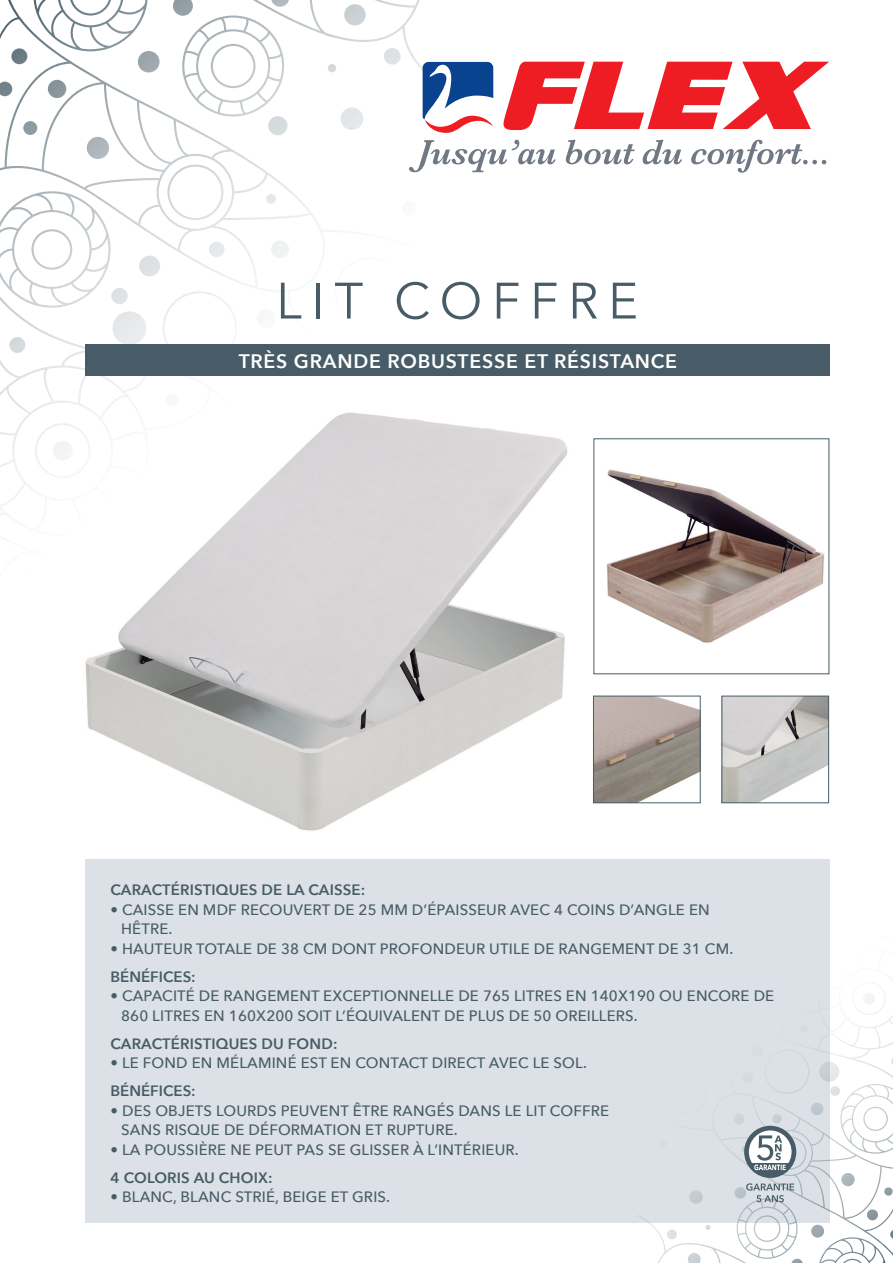
<style>
.page{position:relative;width:893px;height:1263px;background:#fff}
.page>*{position:absolute;margin:0;border:0;box-sizing:border-box;transform-origin:0 0}
.t1{font:50.55px "Avenir Next";letter-spacing:.19em;color:#475c66}
.t2{font:600 19.5px "Avenir Next";letter-spacing:.04em;color:#fff}
.t3{font:500 15px/19.5px "Avenir Next";letter-spacing:.01em;color:#475c66}
.t4{font:600 15px "Avenir Next";letter-spacing:.01em;color:#475c66}
</style>
<div class="page">
<img style="left:85px;top:424px;width:518px;height:407px">
<svg style="left:0;top:0;width:449px;height:602px"></svg>
<svg style="left:379px;top:395px;width:70px;height:76px"></svg>
<svg style="left:277px;top:572px;width:14px;height:15px"></svg>
<svg style="left:349px;top:483px;width:16px;height:16px"></svg>
<svg style="left:374px;top:503px;width:13px;height:12px"></svg>
<div style="left:312px;top:530px;width:137px;height:72px;background:#d9d6d7"></div>
<svg style="left:638px;top:908px;width:255px;height:355px"></svg>
<svg style="left:503px;top:61px;width:326px;height:70px"></svg>
<svg style="left:423px;top:62px;width:70px;height:71px"></svg>
<svg style="left:409px;top:140px;width:417px;height:33px"></svg>
<div style="left:85px;top:859px;width:744px;height:363px;background:#dbe1e6"></div>
<div style="left:85px;top:344px;width:744px;height:32px;background:#475c66"></div>
<svg style="left:746px;top:1128px;width:48px;height:47px"></svg>
<svg style="left:746px;top:1162px;width:43px;height:11px"></svg>
<div style="left:744px;top:1126px;width:52px;height:52px;border:5px solid #475c66;border-radius:50%"></div>
<svg style="left:754px;top:1135px;width:52px;height:35px"></svg>
<svg style="left:737px;top:1183px;width:66px;height:80px"></svg>
<img style="left:600px;top:464px;width:225px;height:182px">
<img style="left:724px;top:698px;width:103px;height:103px">
<div style="left:722px;top:696px;width:107px;height:107px;border:1px solid #475c66"></div>
<img style="left:595px;top:698px;width:103px;height:103px">
<div style="left:593px;top:696px;width:107px;height:107px;border:1px solid #475c66"></div>
<p class="t1" style="left:276px;top:258px;width:363px">LIT COFFRE</p>
<p class="t2" style="left:239px;top:345px;width:440px">TRÈS GRANDE ROBUSTESSE ET RÉSISTANCE</p>
<p class="t4" style="left:111px;top:877px;width:256px">CARACTÉRISTIQUES DE LA CAISSE:</p>
<p class="t3" style="left:121px;top:899px;width:590px;text-indent:-11px">• CAISSE EN MDF RECOUVERT DE 25 MM D’ÉPAISSEUR AVEC 4 COINS D’ANGLE EN<br>HÊTRE.</p>
<p class="t3" style="left:111px;top:938px;width:624px">• HAUTEUR TOTALE DE 38 CM DONT PROFONDEUR UTILE DE RANGEMENT DE 31 CM.</p>
<p class="t4" style="left:111px;top:964px;width:87px">BÉNÉFICES:</p>
<p class="t3" style="left:121px;top:986px;width:655px;text-indent:-11px">• CAPACITÉ DE RANGEMENT EXCEPTIONNELLE DE 765 LITRES EN 140X190 OU ENCORE DE<br>860 LITRES EN 160X200 SOIT L’ÉQUIVALENT DE PLUS DE 50 OREILLERS.</p>
<p class="t4" style="left:111px;top:1031px;width:228px">CARACTÉRISTIQUES DU FOND:</p>
<p class="t3" style="left:111px;top:1053px;width:478px">• LE FOND EN MÉLAMINÉ EST EN CONTACT DIRECT AVEC LE SOL.</p>
<p class="t4" style="left:111px;top:1078px;width:87px">BÉNÉFICES:</p>
<p class="t3" style="left:121px;top:1100px;width:489px;text-indent:-11px">• DES OBJETS LOURDS PEUVENT ÊTRE RANGÉS DANS LE LIT COFFRE<br>SANS RISQUE DE DÉFORMATION ET RUPTURE.</p>
<p class="t3" style="left:111px;top:1139px;width:410px">• LA POUSSIÈRE NE PEUT PAS SE GLISSER À L’INTÉRIEUR.</p>
<p class="t4" style="left:111px;top:1165px;width:164px">4 COLORIS AU CHOIX:</p>
<p class="t3" style="left:111px;top:1187px;width:281px">• BLANC, BLANC STRIÉ, BEIGE ET GRIS.</p>
</div>
